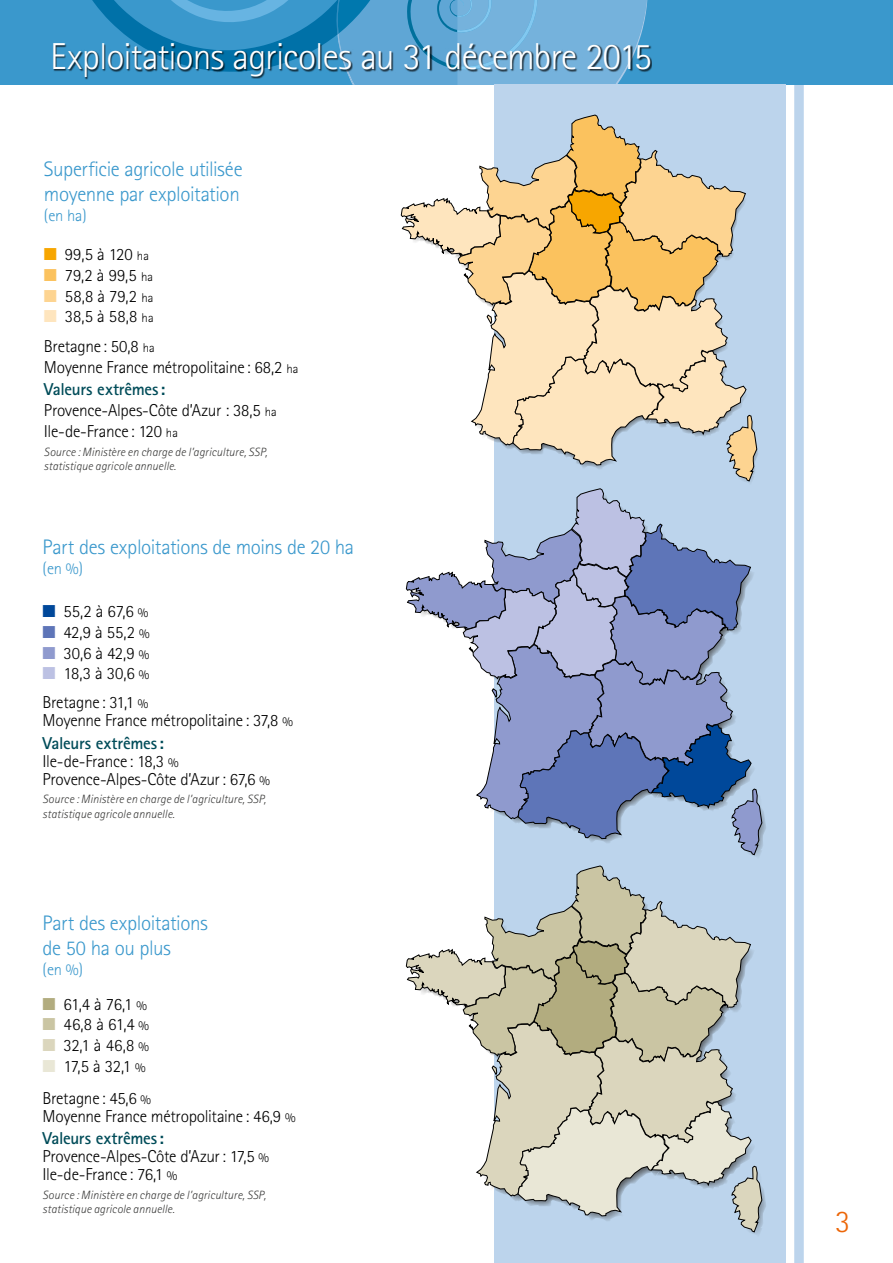
<style>
.page{position:relative;width:893px;height:1263px;background:#fff}
.page>*{position:absolute;margin:0;border:0;box-sizing:border-box;transform-origin:0 0}
.t1{font:300 37.5px "Rotis Sans Serif";letter-spacing:-.025em;color:#fff}
.t2{font:300 31.5px "Rotis Sans Serif";color:#ec6608}
.t3{font:300 21px/25.2px "Rotis Sans Serif";letter-spacing:-.02em;color:#3a98cc}
.t4{font:300 17.25px/22.2px "Rotis Sans Serif";letter-spacing:-.015em;color:#000}
.t5{font:300 16.5px "Rotis Sans Serif";letter-spacing:-.02em;color:#3a98cc}
.t6{font:italic 300 12px/14.4px "Rotis Sans Serif";letter-spacing:.005em;color:#3c3c3b}
.s1{color:#f7a600}
.s2{font-size:12.75px}
.s3{color:#fbc25e}
.s4{color:#fdd491}
.s5{color:#fee5be}
.s6{font-weight:700;color:#004c59}
.s7{color:#00489a}
.s8{font-size:13.5px}
.s9{color:#5e75b8}
.s10{color:#8f9ace}
.s11{color:#bcc1e3}
.s12{color:#b2ac7f}
.s13{color:#cac5a3}
.s14{color:#dbd6bd}
.s15{color:#e9e7d6}
</style>
<div class="page">
<svg style="left:794px;top:85px;width:10px;height:1178px;background:#bfd6ec"></svg>
<div style="left:0;top:0;width:893px;height:85px;background:#3a98cc"></div>
<svg style="left:85px;top:0;width:700px;height:85px"></svg>
<div style="left:494px;top:85px;width:291px;height:1178px;background:#bcd4ec"></div>
<svg style="left:406px;top:488px;width:356px;height:367px"></svg>
<svg style="left:406px;top:865px;width:356px;height:367px"></svg>
<svg style="left:401px;top:115px;width:356px;height:367px"></svg>
<div style="left:54px;top:44px;width:598px;height:35px;background:#000;opacity:.75"></div>
<h1 class="t1" style="left:50px;top:35px;width:603px">Exploitations agricoles au 31 décembre 2015</h1>
<p class="t3" style="left:44px;top:156px;width:200px">Superficie agricole utilisée moyenne par exploitation</p>
<p class="t5" style="left:44px;top:206px;width:44px">(en ha)</p>
<p class="t4" style="left:44px;top:243px;width:107px"><span class="s1">■</span> 99,5 à 120 <span class="s2">ha</span></p>
<p class="t4" style="left:44px;top:264px;width:111px"><span class="s3">■</span> 79,2 à 99,5 <span class="s2">ha</span></p>
<p class="t4" style="left:44px;top:285px;width:111px"><span class="s4">■</span> 58,8 à 79,2 <span class="s2">ha</span></p>
<p class="t4" style="left:44px;top:302px;width:112px;line-height:30px"><span class="s5">■</span> 38,5 à 58,8 <span class="s2">ha<br></span>Bretagne: 50,8 <span class="s2">ha</span></p>
<p class="t4" style="left:44px;top:356px;width:256px">Moyenne France métropolitaine: 68,2 <span class="s2">ha<br></span><span class="s6">Valeurs extrêmes:</span></p>
<p class="t4" style="left:44px;top:400px;width:234px;line-height:20.7px">Provence-Alpes-Côte d’Azur : 38,5 <span class="s2">ha<br></span>Ile-de-France: 120 <span class="s2">ha</span></p>
<p class="t6" style="left:44px;top:444px;width:225px">Source : Ministère en charge de l’agriculture, SSP, statistique agricole annuelle.</p>
<p class="t3" style="left:43px;top:535px;width:313px">Part des exploitations de moins de 20 ha</p>
<p class="t5" style="left:43px;top:559px;width:42px">(en %)</p>
<p class="t4" style="left:43px;top:600px;width:107px"><span class="s7">■</span> 55,2 à 67,6 <span class="s8">%</span></p>
<p class="t4" style="left:43px;top:621px;width:109px"><span class="s9">■</span> 42,9 à 55,2 <span class="s8">%</span></p>
<p class="t4" style="left:43px;top:642px;width:108px"><span class="s10">■</span> 30,6 à 42,9 <span class="s8">%</span></p>
<p class="t4" style="left:43px;top:659px;width:108px;line-height:29px"><span class="s11">■</span> 18,3 à 30,6 <span class="s8">%<br></span>Bretagne: 31,1 <span class="s8">%</span></p>
<p class="t4" style="left:43px;top:709px;width:252px">Moyenne France métropolitaine: 37,8 <span class="s8">%<br></span><span class="s6">Valeurs extrêmes:</span></p>
<p class="t4" style="left:43px;top:752px;width:229px;line-height:18px">Ile-de-France: 18,3 <span class="s8">%<br></span>Provence-Alpes-Côte d’Azur: 67,6 <span class="s8">%</span></p>
<p class="t6" style="left:43px;top:792px;width:225px">Source : Ministère en charge de l’agriculture, SSP, statistique agricole annuelle.</p>
<p class="t3" style="left:43px;top:910px;width:167px">Part des exploitations de 50 ha ou plus</p>
<p class="t5" style="left:43px;top:959px;width:42px">(en %)</p>
<p class="t4" style="left:43px;top:993px;width:106px"><span class="s12">■</span> 61,4 à 76,1 <span class="s8">%</span></p>
<p class="t4" style="left:43px;top:1013px;width:108px"><span class="s13">■</span> 46,8 à 61,4 <span class="s8">%</span></p>
<p class="t4" style="left:43px;top:1034px;width:108px"><span class="s14">■</span> 32,1 à 46,8 <span class="s8">%</span></p>
<p class="t4" style="left:43px;top:1050px;width:110px;line-height:31.8px"><span class="s15">■</span> 17,5 à 32,1 <span class="s8">%<br></span>Bretagne: 45,6 <span class="s8">%</span></p>
<p class="t4" style="left:43px;top:1105px;width:254px">Moyenne France métropolitaine: 46,9 <span class="s8">%<br></span><span class="s6">Valeurs extrêmes:</span></p>
<p class="t4" style="left:43px;top:1147px;width:228px;line-height:18px">Provence-Alpes-Côte d’Azur: 17,5 <span class="s8">%<br></span>Ile-de-France: 76,1 <span class="s8">%</span></p>
<p class="t6" style="left:43px;top:1187px;width:225px">Source : Ministère en charge de l’agriculture, SSP, statistique agricole annuelle.</p>
<h2 class="t2" style="left:835px;top:1203px;width:17px">3</h2>
</div>
